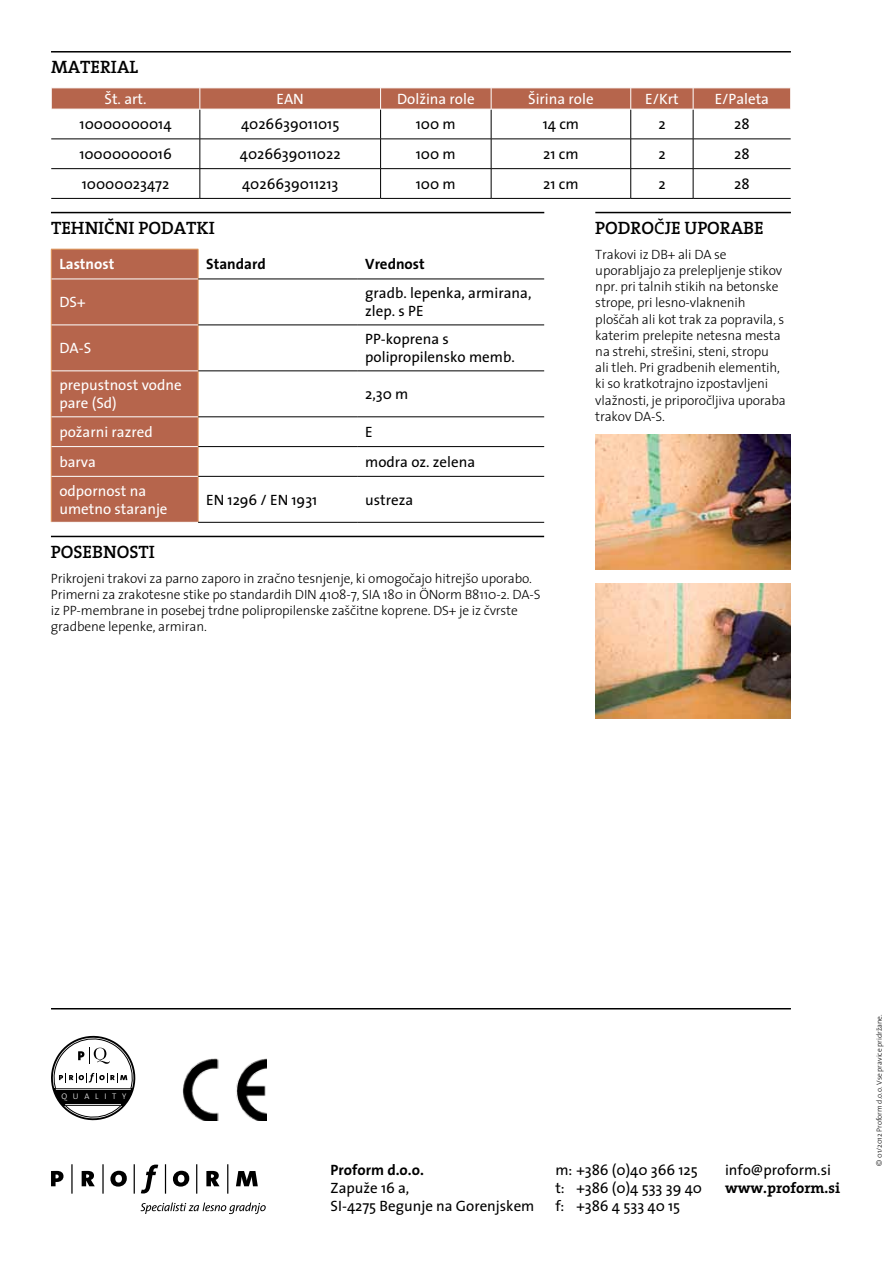
<style>
.page{position:relative;width:893px;height:1263px;background:#fff}
.page>*{position:absolute;margin:0;border:0;box-sizing:border-box;transform-origin:0 0}
.t1{font:18px "Slo The Serif Semi Bold Caps";color:#000}
.t2{font:600 18px "Slo The Serif";color:#000}
.t3{font:15px/18px "Slo The Sans";color:#000}
.t4{font:15px/18px "Slo The Sans";color:#fff}
.t5{font:700 15px "Slo The Sans";color:#000}
.t6{font:700 15px "Slo The Serif";color:#000}
.t7{font:700 15px "Slo The Sans";color:#fff}
.t8{font:300 13.5px/16.2px "Slo The Sans";letter-spacing:-.01em;color:#000}
.t9{font:8.25px "Slo The Sans Light Caps";letter-spacing:.7em;color:#fff}
.t10{font:300 7.5px "Slo The Sans";color:#000}
.s1{font-family:"Slo The Serif"}
.s2{font-family:"Helvetica"}
</style>
<div class="page">
<div style="left:51px;top:249px;width:148px;height:273px;background:#b6654c"></div>
<hr style="left:51px;top:476px;width:1px;height:46px;background:#de9354">
<hr style="left:198px;top:476px;width:1px;height:46px;background:#de9354">
<hr style="left:52px;top:279px;width:146px;height:1px;background:#fff">
<hr style="left:52px;top:325px;width:146px;height:1px;background:#fff">
<hr style="left:52px;top:371px;width:146px;height:1px;background:#fff">
<hr style="left:52px;top:417px;width:146px;height:1px;background:#fff">
<hr style="left:52px;top:446px;width:146px;height:1px;background:#fff">
<hr style="left:52px;top:476px;width:146px;height:1px;background:#fff">
<hr style="left:198px;top:279px;width:159px;height:1px;background:#000">
<hr style="left:357px;top:279px;width:187px;height:1px;background:#000">
<hr style="left:198px;top:325px;width:159px;height:1px;background:#000">
<hr style="left:357px;top:325px;width:187px;height:1px;background:#000">
<hr style="left:198px;top:371px;width:159px;height:1px;background:#000">
<hr style="left:357px;top:371px;width:187px;height:1px;background:#000">
<hr style="left:198px;top:417px;width:159px;height:1px;background:#000">
<hr style="left:357px;top:417px;width:187px;height:1px;background:#000">
<hr style="left:198px;top:446px;width:159px;height:1px;background:#000">
<hr style="left:357px;top:446px;width:187px;height:1px;background:#000">
<hr style="left:198px;top:476px;width:159px;height:1px;background:#000">
<hr style="left:357px;top:476px;width:187px;height:1px;background:#000">
<hr style="left:198px;top:522px;width:159px;height:1px;background:#000">
<hr style="left:357px;top:522px;width:187px;height:1px;background:#000">
<hr style="left:200px;top:109px;width:1px;height:30px;background:#000">
<hr style="left:380px;top:109px;width:1px;height:30px;background:#000">
<hr style="left:491px;top:109px;width:1px;height:30px;background:#000">
<hr style="left:630px;top:109px;width:1px;height:30px;background:#000">
<hr style="left:693px;top:109px;width:1px;height:30px;background:#000">
<hr style="left:51px;top:139px;width:149px;height:1px;background:#000">
<hr style="left:200px;top:139px;width:181px;height:1px;background:#000">
<hr style="left:381px;top:139px;width:110px;height:1px;background:#000">
<hr style="left:491px;top:139px;width:140px;height:1px;background:#000">
<hr style="left:631px;top:139px;width:62px;height:1px;background:#000">
<hr style="left:693px;top:139px;width:98px;height:1px;background:#000">
<hr style="left:51px;top:168px;width:149px;height:1px;background:#000">
<hr style="left:200px;top:168px;width:181px;height:1px;background:#000">
<svg style="left:200px;top:139px;width:1px;height:59px"></svg>
<hr style="left:381px;top:168px;width:110px;height:1px;background:#000">
<svg style="left:380px;top:139px;width:1px;height:59px"></svg>
<hr style="left:491px;top:168px;width:140px;height:1px;background:#000">
<svg style="left:491px;top:139px;width:1px;height:59px"></svg>
<hr style="left:631px;top:168px;width:62px;height:1px;background:#000">
<svg style="left:630px;top:139px;width:1px;height:59px"></svg>
<hr style="left:693px;top:168px;width:98px;height:1px;background:#000">
<svg style="left:693px;top:139px;width:1px;height:59px"></svg>
<hr style="left:51px;top:198px;width:149px;height:1px;background:#000">
<hr style="left:200px;top:198px;width:181px;height:1px;background:#000">
<hr style="left:381px;top:198px;width:110px;height:1px;background:#000">
<hr style="left:491px;top:198px;width:140px;height:1px;background:#000">
<hr style="left:631px;top:198px;width:62px;height:1px;background:#000">
<hr style="left:693px;top:198px;width:98px;height:1px;background:#000">
<svg style="left:51px;top:88px;width:740px;height:21px;background:#b96b53"></svg>
<hr style="left:200px;top:109px;width:181px;height:1px;background:#fff">
<hr style="left:491px;top:109px;width:140px;height:1px;background:#fff">
<hr style="left:693px;top:109px;width:98px;height:1px;background:#fff">
<hr style="left:51px;top:212px;width:493px;height:1px;background:#000">
<hr style="left:51px;top:536px;width:493px;height:1px;background:#000">
<hr style="left:51px;top:51px;width:740px;height:2px;background:#000">
<hr style="left:595px;top:212px;width:196px;height:1px;background:#000">
<hr style="left:51px;top:1008px;width:740px;height:1px;background:#000">
<svg style="left:51px;top:1171px;width:13px;height:15px"></svg>
<hr style="left:71px;top:1164px;width:2px;height:30px;background:#000">
<svg style="left:82px;top:1171px;width:13px;height:15px"></svg>
<hr style="left:102px;top:1164px;width:2px;height:30px;background:#000">
<svg style="left:110px;top:1171px;width:17px;height:15px"></svg>
<hr style="left:134px;top:1164px;width:1px;height:30px;background:#000">
<svg style="left:141px;top:1164px;width:17px;height:29px"></svg>
<hr style="left:165px;top:1164px;width:1px;height:30px;background:#000">
<svg style="left:173px;top:1171px;width:16px;height:15px"></svg>
<hr style="left:196px;top:1164px;width:1px;height:30px;background:#000">
<svg style="left:206px;top:1171px;width:14px;height:15px"></svg>
<hr style="left:227px;top:1164px;width:1px;height:30px;background:#000">
<svg style="left:236px;top:1171px;width:22px;height:15px"></svg>
<svg style="left:141px;top:1202px;width:125px;height:12px"></svg>
<svg style="left:51px;top:1035px;width:85px;height:86px"></svg>
<img style="left:182px;top:1058px;width:84px;height:62px">
<img style="left:595px;top:434px;width:196px;height:136px">
<img style="left:595px;top:583px;width:196px;height:136px">
<h1 class="t2" style="left:51px;top:52px;width:89px">MATERIAL</h1>
<p class="t4" style="left:105px;top:89px;width:43px">©t. art.</p>
<p class="t4" style="left:277px;top:89px;width:29px">EAN</p>
<p class="t4" style="left:397px;top:89px;width:79px">Dolæina role</p>
<p class="t4" style="left:528px;top:89px;width:67px">©irina role</p>
<p class="t4" style="left:645px;top:89px;width:35px">E/Krt</p>
<p class="t4" style="left:715px;top:89px;width:56px">E/Paleta</p>
<p class="t3" style="left:80px;top:115px;width:93px">10000000014</p>
<p class="t3" style="left:241px;top:115px;width:100px">4026639011015</p>
<p class="t3" style="left:416px;top:115px;width:41px">100 m</p>
<p class="t3" style="left:543px;top:115px;width:38px">14 cm</p>
<p class="t3" style="left:658px;top:115px;width:9px">2</p>
<p class="t3" style="left:734px;top:115px;width:17px">28</p>
<p class="t3" style="left:79px;top:145px;width:94px">10000000016</p>
<p class="t3" style="left:240px;top:145px;width:102px">4026639011022</p>
<p class="t3" style="left:416px;top:145px;width:41px">100 m</p>
<p class="t3" style="left:543px;top:145px;width:37px">21 cm</p>
<p class="t3" style="left:658px;top:145px;width:9px">2</p>
<p class="t3" style="left:734px;top:145px;width:17px">28</p>
<p class="t3" style="left:82px;top:174px;width:89px">10000023472</p>
<p class="t3" style="left:242px;top:174px;width:98px">4026639011213</p>
<p class="t3" style="left:416px;top:174px;width:41px">100 m</p>
<p class="t3" style="left:543px;top:174px;width:37px">21 cm</p>
<p class="t3" style="left:658px;top:174px;width:9px">2</p>
<p class="t3" style="left:734px;top:174px;width:17px">28</p>
<h1 class="t1" style="left:51px;top:213px;width:165px">TEHNI»NI PODATKI</h1>
<p class="t7" style="left:59px;top:252px;width:56px">Lastnost</p>
<p class="t5" style="left:206px;top:252px;width:61px">Standard</p>
<p class="t5" style="left:365px;top:252px;width:61px">Vrednost</p>
<p class="t4" style="left:59px;top:293px;width:28px">DS+</p>
<p class="t3" style="left:365px;top:284px;width:168px">gradb. lepenka, armirana, zlep. s PE</p>
<p class="t4" style="left:59px;top:339px;width:33px">DA-S</p>
<p class="t3" style="left:365px;top:330px;width:151px">PP-koprena s polipropilensko memb.</p>
<p class="t4" style="left:59px;top:376px;width:124px">prepustnost vodne pare (Sd)</p>
<p class="t3" style="left:365px;top:385px;width:45px">2,30 m</p>
<p class="t4" style="left:59px;top:423px;width:95px">poæarni razred</p>
<p class="t3" style="left:365px;top:423px;width:9px">E</p>
<p class="t4" style="left:59px;top:452px;width:38px">barva</p>
<p class="t3" style="left:365px;top:452px;width:111px">modra oz. zelena</p>
<p class="t4" style="left:59px;top:481px;width:110px">odpornost na umetno staranje</p>
<p class="t3" style="left:206px;top:490px;width:113px">EN 1296 / EN 1931</p>
<p class="t3" style="left:365px;top:490px;width:50px">ustreza</p>
<h1 class="t1" style="left:51px;top:537px;width:105px">POSEBNOSTI</h1>
<p class="t8" style="left:51px;top:570px;width:491px">Prikrojeni trakovi za parno zaporo in zraËno tesnjenje, ki omogoËajo hitrejπo uporabo.<br>Primerni za zrakotesne stike po standardih DIN 4108-7, SIA 180 in ÖNorm B8110-2. DA-S iz PP-membrane in posebej trdne polipropilenske zaπËitne koprene. DS+ je iz Ëvrste gradbene lepenke, armiran.</p>
<h1 class="t1" style="left:595px;top:213px;width:170px">PODRO<span class="s1">»</span>JE UPORABE</h1>
<p class="t8" style="left:595px;top:246px;width:192px">Trakovi iz DB+ ali DA se uporabljajo za prelepljenje stikov npr. pri talnih stikih na betonske strope, pri lesno-vlaknenih ploπËah ali kot trak za popravila, s katerim prelepite netesna mesta na strehi, streπini, steni, stropu ali tleh. Pri gradbenih elementih, ki so kratkotrajno izpostavljeni vlaænosti, je priporoËljiva uporaba trakov DA-S.</p>
<p class="t9" style="left:61px;top:1089px;width:67px">QUALITY</p>
<p class="t5" style="left:331px;top:1157px;width:95px">Proform d.o.o.</p>
<p class="t3" style="left:331px;top:1178px;width:205px">Zapuæe 16 a,<br>SI-4275 Begunje na Gorenjskem</p>
<p class="t3" style="left:555px;top:1161px;width:148px">m: +386 (0)40 366 125 t: +386 (0)4 533 39 40 f: +386 4 533 40 15</p>
<p class="t3" style="left:725px;top:1161px;width:107px">info@proform.si</p>
<p class="t6" style="left:725px;top:1175px;width:117px">www.proform.si</p>
<p class="t10" style="left:875px;top:1166px;width:153px;rotate:-90deg"><span class="s2">©</span> 01/2012 Proform d.o.o. Vse pravice pridræane.</p>
</div>
